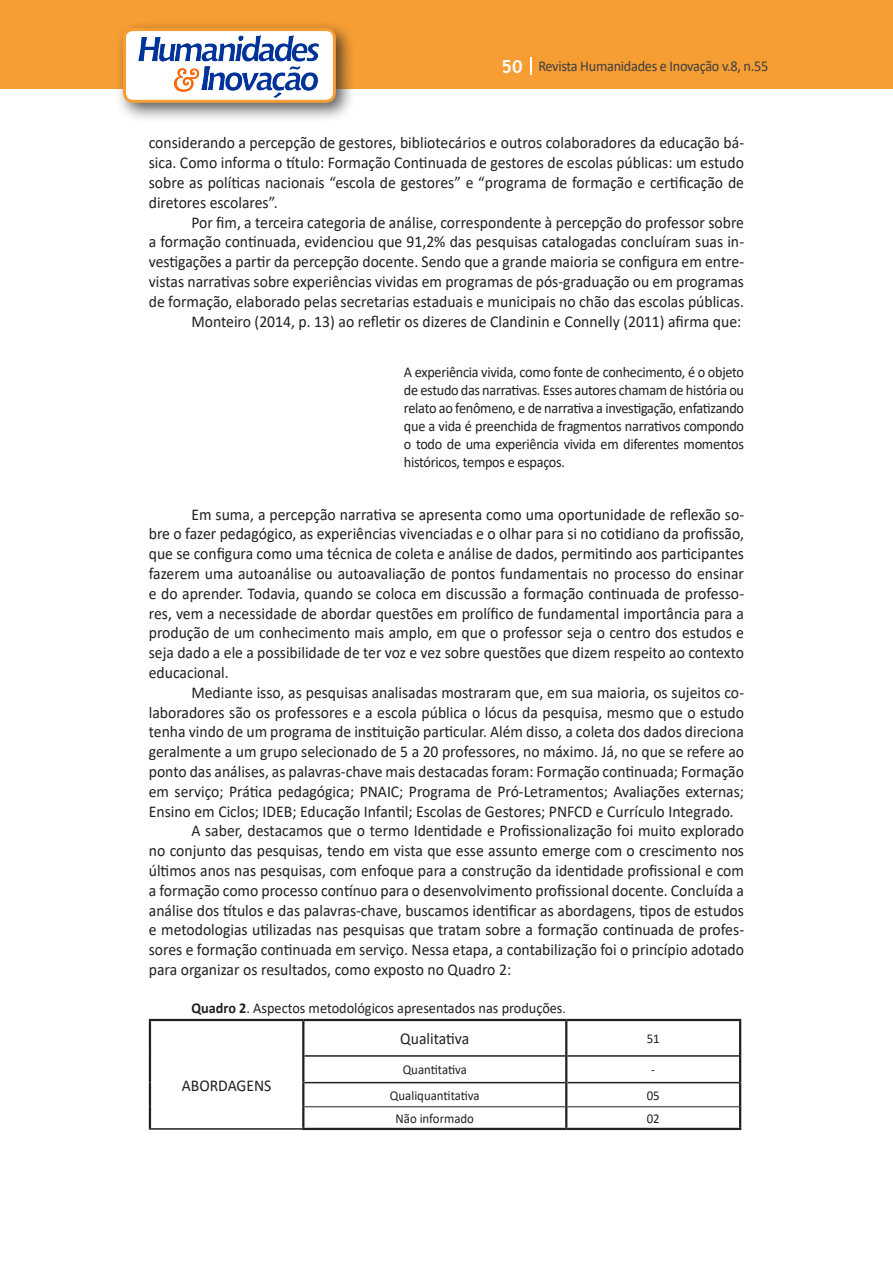
<style>
.page{position:relative;width:893px;height:1263px;background:#fff}
.page>*{position:absolute;margin:0;border:0;box-sizing:border-box;transform-origin:0 0}
.Texto{font:16.5px/19.8px "Calibri";color:#231f20;text-align:justify;scale:.95 1}
.citacao{font:15px/18px "Calibri";letter-spacing:-.02em;color:#231f20;text-align:justify;scale:.95 1}
.Texto-2{font:15px "Calibri";color:#231f20;scale:.95 1}
.t1{font:15px "Calibri";letter-spacing:-.02em;color:#3e3e3f;scale:.95 1}
.Texto-3{font:13.5px "Calibri";color:#231f20;scale:.95 1}
.s1{font-family:"Trebuchet MS";font-weight:700;font-size:18px;color:#fff}
.s2{font-style:italic}
.s3{font-weight:700}
.s4{font-size:13.5px}
</style>
<div class="page">
<div style="left:0;top:0;width:893px;height:88px;background:#f69e34"></div>
<svg style="left:530px;top:57px;width:2px;height:18px"></svg>
<div style="left:115px;top:20px;width:241px;height:103px;background:#231f20;opacity:.75"></div>
<div style="left:125px;top:30px;width:209px;height:71px;background:#fff;border-radius:9px"></div>
<img style="left:138px;top:35px;width:181px;height:62px">
<div style="left:123px;top:28px;width:213px;height:75px;border:3px solid #f69e34;border-radius:9px"></div>
<hr style="left:304px;top:1055px;width:261px;height:2px;background:#231f20">
<hr style="left:567px;top:1055px;width:172px;height:2px;background:#231f20">
<hr style="left:304px;top:1082px;width:261px;height:1px;background:#231f20">
<hr style="left:567px;top:1082px;width:172px;height:1px;background:#231f20">
<hr style="left:149px;top:1128px;width:153px;height:2px;background:#231f20">
<hr style="left:149px;top:1019px;width:154px;height:2px;background:#231f20">
<hr style="left:303px;top:1019px;width:263px;height:2px;background:#231f20">
<hr style="left:566px;top:1019px;width:175px;height:2px;background:#231f20">
<hr style="left:304px;top:1106px;width:261px;height:1px;background:#231f20">
<hr style="left:567px;top:1106px;width:172px;height:1px;background:#231f20">
<hr style="left:302px;top:1128px;width:264px;height:2px;background:#231f20">
<hr style="left:566px;top:1128px;width:175px;height:2px;background:#231f20">
<hr style="left:149px;top:1021px;width:2px;height:35px;background:#231f20">
<hr style="left:149px;top:1056px;width:2px;height:27px;background:#231f20">
<hr style="left:149px;top:1083px;width:2px;height:24px;background:#231f20">
<hr style="left:149px;top:1107px;width:2px;height:21px;background:#231f20">
<hr style="left:302px;top:1021px;width:2px;height:35px;background:#231f20">
<hr style="left:565px;top:1021px;width:2px;height:35px;background:#231f20">
<hr style="left:739px;top:1021px;width:2px;height:35px;background:#231f20">
<hr style="left:302px;top:1056px;width:2px;height:27px;background:#231f20">
<hr style="left:565px;top:1056px;width:2px;height:27px;background:#231f20">
<hr style="left:739px;top:1056px;width:2px;height:27px;background:#231f20">
<hr style="left:302px;top:1083px;width:2px;height:24px;background:#231f20">
<hr style="left:565px;top:1083px;width:2px;height:24px;background:#231f20">
<hr style="left:739px;top:1083px;width:2px;height:24px;background:#231f20">
<hr style="left:302px;top:1107px;width:2px;height:21px;background:#231f20">
<hr style="left:565px;top:1107px;width:2px;height:21px;background:#231f20">
<hr style="left:739px;top:1107px;width:2px;height:21px;background:#231f20">
<p class="t1" style="left:501px;top:56px;width:282px"><span class="s1">50</span> Revista Humanidades e Inovação v.8, n.55</p>
<p class="Texto" style="left:149px;top:133px;width:628px">considerando a percepção de gestores, bibliotecários e outros colaboradores da educação bá&shy;sica. Como informa o título: Formação Continuada de gestores de escolas públicas: um estudo sobre as políticas nacionais “escola de gestores” e “programa de formação e certificação de diretores escolares”.</p>
<p class="Texto" style="left:149px;top:212px;width:628px;text-indent:43px">Por fim, a terceira categoria de análise, correspondente à percepção do professor sobre a formação continuada, evidenciou que 91,2% das pesquisas catalogadas concluíram suas in&shy;vestigações a partir da percepção docente. Sendo que a grande maioria se configura em entre&shy;vistas narrativas sobre experiências vividas em programas de pós-graduação ou em programas de formação, elaborado pelas secretarias estaduais e municipais no chão das escolas públicas.</p>
<p class="Texto" style="left:191px;top:311px;width:580px">Monteiro (2014, p. 13) ao refletir os dizeres de Clandinin e Connelly (2011) afirma que:</p>
<p class="citacao" style="left:404px;top:363px;width:360px">A experiência vivida, como fonte de conhecimento, é o objeto de estudo das narrativas. Esses autores chamam de história ou relato ao fenômeno, e de narrativa a investigação, enfatizando que a vida é preenchida de fragmentos narrativos compondo o todo de uma experiência vivida em diferentes momentos históricos, tempos e espaços.</p>
<p class="Texto" style="left:149px;top:504px;width:628px;text-indent:43px">Em suma, a percepção narrativa se apresenta como uma oportunidade de reflexão so&shy;bre o fazer pedagógico, as experiências vivenciadas e o olhar para si no cotidiano da profissão, que se configura como uma técnica de coleta e análise de dados, permitindo aos participantes fazerem uma autoanálise ou autoavaliação de pontos fundamentais no processo do ensinar e do aprender. Todavia, quando se coloca em discussão a formação continuada de professo&shy;res, vem a necessidade de abordar questões em prolífico de fundamental importância para a produção de um conhecimento mais amplo, em que o professor seja o centro dos estudos e seja dado a ele a possibilidade de ter voz e vez sobre questões que dizem respeito ao contexto educacional.</p>
<p class="Texto" style="left:149px;top:682px;width:628px;text-indent:43px">Mediante isso, as pesquisas analisadas mostraram que, em sua maioria, os sujeitos co&shy;laboradores são os professores e a escola pública o lócus da pesquisa, mesmo que o estudo tenha vindo de um programa de instituição particular. Além disso, a coleta dos dados direciona geralmente a um grupo selecionado de 5 a 20 professores, no máximo. Já, no que se refere ao ponto das análises, as palavras-chave mais destacadas foram: Formação continuada; Formação em serviço; Prática pedagógica; PNAIC; Programa de Pró-Letramentos; Avaliações externas; Ensino em Ciclos; IDEB; Educação Infantil; Escolas de Gestores; PNFCD e Currículo Integrado<span class="s2">.</span></p>
<p class="Texto" style="left:149px;top:821px;width:628px;text-indent:43px">A saber, destacamos que o termo Identidade e Profissionalização foi muito explorado no conjunto das pesquisas, tendo em vista que esse assunto emerge com o crescimento nos últimos anos nas pesquisas, com enfoque para a construção da identidade profissional e com a formação como processo contínuo para o desenvolvimento profissional docente. Concluída a análise dos títulos e das palavras-chave, buscamos identificar as abordagens, tipos de estudos e metodologias utilizadas nas pesquisas que tratam sobre a formação continuada de profes&shy;sores e formação continuada em serviço. Nessa etapa, a contabilização foi o princípio adotado para organizar os resultados, como exposto no Quadro 2:</p>
<p class="Texto-2" style="left:191px;top:997px;width:396px"><span class="s3">Quadro 2</span>. Aspectos metodológicos apresentados nas produções<span class="s4">.</span></p>
<p class="Texto" style="left:182px;top:1075px;width:96px">ABORDAGENS</p>
<p class="Texto" style="left:400px;top:1028px;width:74px">Qualitativa</p>
<p class="Texto-3" style="left:647px;top:1029px;width:15px">51</p>
<p class="Texto-3" style="left:403px;top:1060px;width:69px">Quantitativa</p>
<p class="Texto-3" style="left:651px;top:1060px;width:6px">-</p>
<p class="Texto-3" style="left:390px;top:1086px;width:96px">Qualiquantitativa</p>
<p class="Texto-3" style="left:647px;top:1086px;width:15px">05</p>
<p class="Texto-3" style="left:396px;top:1109px;width:84px">Não informado</p>
<p class="Texto-3" style="left:647px;top:1109px;width:15px">02</p>
</div>
